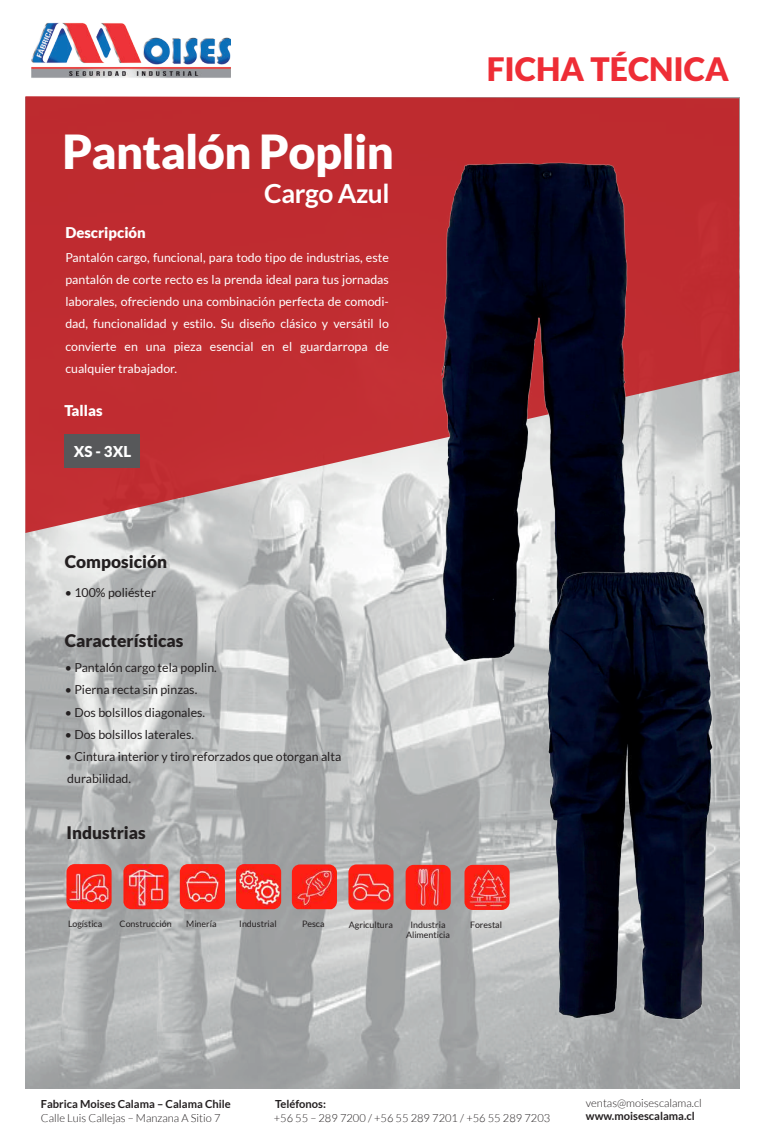
<style>
.page{position:relative;width:765px;height:1134px;background:#fff}
.page>*{position:absolute;margin:0;border:0;box-sizing:border-box;transform-origin:0 0}
.t1{font:900 46.88px "Lato";letter-spacing:-.015em;color:#fff}
.t2{font:900 32.25px "Lato";color:#ee2d36}
.t3{font:700 26.38px "Lato";letter-spacing:-.015em;color:#fff}
.t4{font:900 17.38px "Lato";color:#231f20}
.t5{font:900 15px "Lato";color:#fff}
.t6{font:900 14.88px "Lato";color:#fff}
.t7{font:12.38px/22.2px "Lato";color:#fff;text-align:justify}
.t8{font:12.38px/22.2px "Lato";color:#231f20}
.t9{font:300 11.12px "Lato";color:#231f20}
.t10{font:700 11.12px "Lato";color:#231f20}
.t11{font:8.88px/10px "Lato";color:#231f20;text-align:center}
</style>
<div class="page">
<img style="left:25px;top:533px;width:714px;height:555px">
<div style="left:25px;top:96px;width:714px;height:437px;background:#bf2c30"></div>
<img style="left:31px;top:22px;width:200px;height:56px">
<div style="left:65px;top:434px;width:75px;height:34px;background:#57585a"></div>
<img style="left:259px;top:131px;width:481px;height:551px">
<img style="left:382px;top:544px;width:358px;height:494px">
<img style="left:66px;top:864px;width:46px;height:45px">
<img style="left:123px;top:864px;width:46px;height:45px">
<img style="left:180px;top:864px;width:45px;height:45px">
<img style="left:236px;top:864px;width:45px;height:45px">
<img style="left:292px;top:864px;width:45px;height:45px">
<img style="left:348px;top:864px;width:46px;height:45px">
<img style="left:406px;top:865px;width:45px;height:45px">
<img style="left:465px;top:865px;width:45px;height:45px">
<h1 class="t1" style="left:62px;top:125px;width:333px">Pantalón Poplin</h1>
<p class="t6" style="left:65px;top:224px;width:82px">Descripción</p>
<h3 class="t3" style="left:264px;top:178px;width:127px">Cargo Azul</h3>
<p class="t7" style="left:65px;top:246px;width:325px">Pantalón cargo, funcional, para todo tipo de industrias, este pantalón de corte recto es la prenda ideal para tus jornadas laborales, ofreciendo una combinación perfecta de comodi&shy;dad, funcionalidad y estilo. Su diseño clásico y versátil lo convierte en una pieza esencial en el guardarropa de cualquier trabajador.</p>
<p class="t6" style="left:65px;top:401px;width:40px">Tallas</p>
<p class="t5" style="left:74px;top:443px;width:59px">XS - 3XL</p>
<h3 class="t4" style="left:65px;top:551px;width:104px">Composición</h3>
<p class="t8" style="left:65px;top:581px;width:93px">• 100% poliéster</p>
<h3 class="t4" style="left:65px;top:630px;width:120px">Características</h3>
<p class="t8" style="left:65px;top:656px;width:154px">• Pantalón cargo tela poplin.</p>
<p class="t8" style="left:65px;top:679px;width:134px">• Pierna recta sin pinzas.</p>
<p class="t8" style="left:65px;top:701px;width:142px">• Dos bolsillos diagonales.</p>
<p class="t8" style="left:65px;top:723px;width:131px">• Dos bolsillos laterales.</p>
<p class="t8" style="left:65px;top:745px;width:278px">• Cintura interior y tiro reforzados que otorgan alta durabilidad.</p>
<h3 class="t4" style="left:66px;top:822px;width:81px">Industrias</h3>
<h2 class="t2" style="left:487px;top:50px;width:244px">FICHA TÉCNICA</h2>
<p class="t11" style="left:68px;top:919px;width:36px">Logística</p>
<p class="t11" style="left:120px;top:919px;width:54px">Construcción</p>
<p class="t11" style="left:186px;top:919px;width:32px">Minería</p>
<p class="t11" style="left:239px;top:919px;width:39px">Industrial</p>
<p class="t11" style="left:302px;top:919px;width:24px">Pesca</p>
<p class="t11" style="left:349px;top:919px;width:45px">Agricultura</p>
<p class="t11" style="left:406px;top:919px;width:45px">Industria<br>Alimenticia</p>
<p class="t11" style="left:470px;top:919px;width:33px">Forestal</p>
<p class="t10" style="left:41px;top:1098px;width:191px">Fabrica Moises Calama – Calama Chile</p>
<p class="t9" style="left:41px;top:1111px;width:181px">Calle Luis Callejas – Manzana A Sitio 7</p>
<p class="t10" style="left:275px;top:1098px;width:53px">Teléfonos:</p>
<p class="t9" style="left:274px;top:1111px;width:278px">+56 55 – 289 7200 / +56 55 289 7201 / +56 55 289 7203</p>
<p class="t9" style="left:586px;top:1097px;width:117px">ventas@moisescalama.cl</p>
<p class="t10" style="left:586px;top:1110px;width:110px">www.moisescalama.cl</p>
</div>
